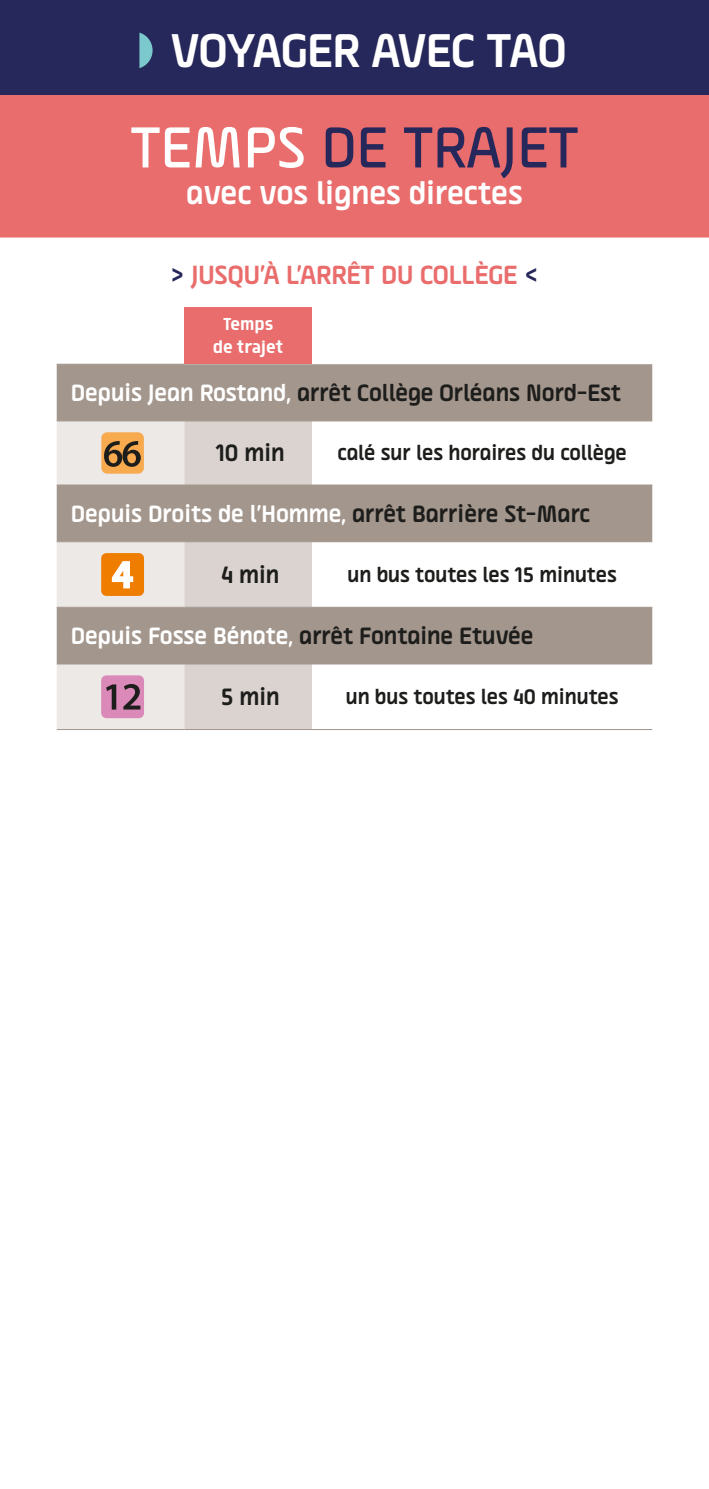
<style>
.page{position:relative;width:709px;height:1489px;background:#fff}
.page>*{position:absolute;margin:0;border:0;box-sizing:border-box;transform-origin:0 0}
.t1{font:500 55px "Alpineo";color:#26275a}
.t2{font:700 45px "Alpineo";letter-spacing:-.01em;color:#fff}
.t3{font:700 30px "Alpineo";color:#fff}
.t4{font:700 25px "Alpineo";color:#e96d6c}
.t5{font:700 22.5px "Alpineo";color:#1d1d1b}
.t6{font:700 22.5px "Alpineo";color:#fff}
.t7{font:700 20px "Alpineo";color:#1d1d1b}
.t8{font:20px/22.5px "Morl";color:#fff;text-align:center}
.s1{color:#fff}
.s2{color:#26275a}
.s3{color:#1d1d1b}
</style>
<div class="page">
<div style="left:0;top:0;width:709px;height:237px;background:#e96d6c"></div>
<div style="left:184px;top:307px;width:128px;height:57px;background:#e96d6c"></div>
<svg style="left:57px;top:364px;width:595px;height:299px;fill:#a3968d"></svg>
<hr style="left:57px;top:364px;width:127px;height:1px;background:#a3968d">
<hr style="left:57px;top:420px;width:127px;height:1px;background:#a3968d">
<hr style="left:184px;top:420px;width:128px;height:1px;background:#a3968d">
<hr style="left:312px;top:420px;width:340px;height:1px;background:#a3968d">
<hr style="left:312px;top:484px;width:340px;height:1px;background:#a3968d">
<hr style="left:312px;top:541px;width:340px;height:1px;background:#a3968d">
<hr style="left:312px;top:607px;width:340px;height:1px;background:#a3968d">
<hr style="left:312px;top:663px;width:340px;height:1px;background:#a3968d">
<hr style="left:57px;top:729px;width:127px;height:1px;background:#a3968d">
<hr style="left:184px;top:729px;width:128px;height:1px;background:#a3968d">
<hr style="left:312px;top:729px;width:340px;height:1px;background:#a3968d">
<svg style="left:57px;top:421px;width:255px;height:308px;background:#c8bcb4"></svg>
<div style="left:0;top:0;width:709px;height:94px;background:#26275a"></div>
<svg style="left:139px;top:33px;width:14px;height:35px"></svg>
<h2 class="t2" style="left:171px;top:25px;width:397px">VOYAGER AVEC TAO</h2>
<h1 class="t1" style="left:131px;top:116px;width:449px"><span class="s1">TEMPS</span> DE TRAJET</h1>
<h3 class="t3" style="left:186px;top:175px;width:338px">avec vos lignes directes</h3>
<p class="t4" style="left:170px;top:260px;width:369px"><span class="s2">&gt;</span> JUSQU’À L’ARRÊT DU COLLÈGE <span class="s2">&lt;</span></p>
<p class="t8" style="left:213px;top:312px;width:72px">Temps de trajet</p>
<p class="t5" style="left:71px;top:380px;width:551px"><span class="s1">Depuis Jean Rostand,</span> arrêt Collège Orléans Nord-Est</p>
<p class="t5" style="left:216px;top:440px;width:70px">10 min</p>
<p class="t7" style="left:337px;top:441px;width:291px">calé sur les horaires du collège</p>
<p class="t6" style="left:71px;top:500px;width:521px">Depuis Droits de l’Homme, <span class="s3">arrêt Barrière St-Marc</span></p>
<p class="t5" style="left:221px;top:562px;width:60px">4 min</p>
<p class="t7" style="left:347px;top:563px;width:271px">un bus toutes les 15 minutes</p>
<p class="t5" style="left:71px;top:623px;width:464px"><span class="s1">Depuis Fosse Bénate,</span> arrêt Fontaine Etuvée</p>
<p class="t5" style="left:221px;top:684px;width:60px">5 min</p>
<p class="t7" style="left:346px;top:685px;width:274px">un bus toutes les 40 minutes</p>
</div>
